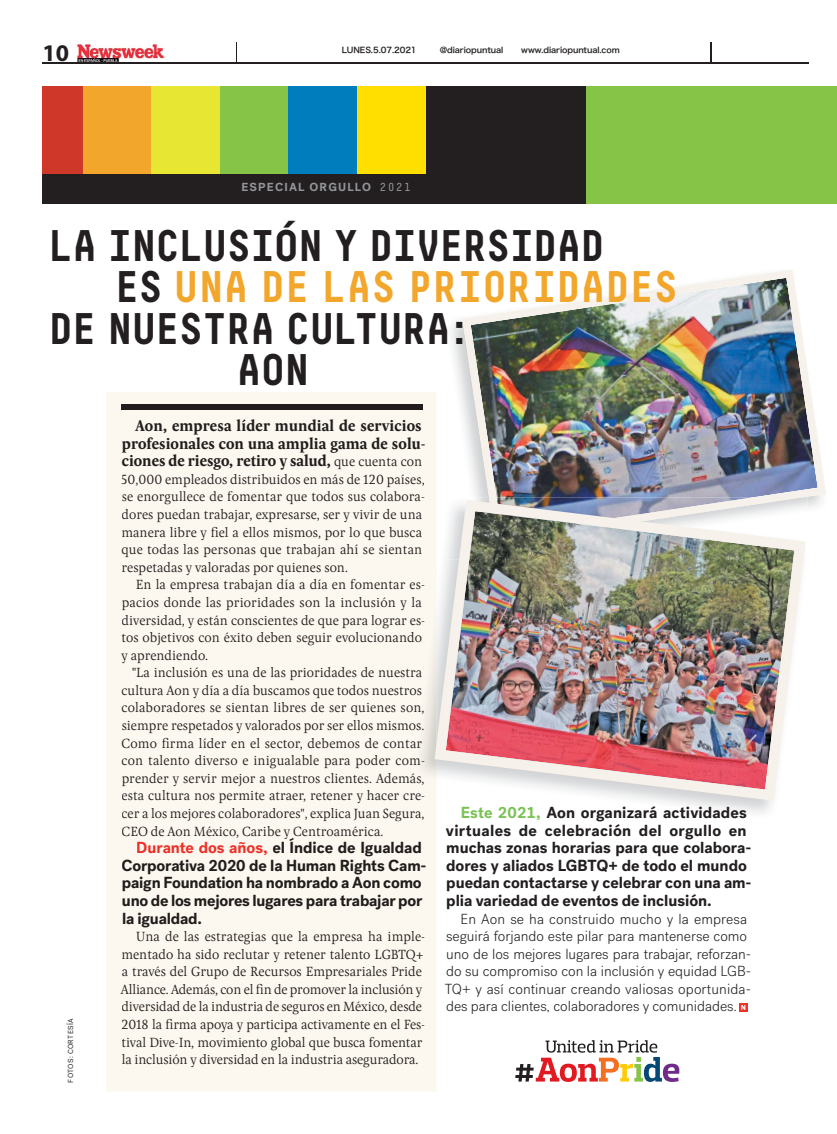
<style>
.page{position:relative;width:837px;height:1134px;background:#fff}
.page>*{position:absolute;margin:0;border:0;box-sizing:border-box;transform-origin:0 0}
.t1{font:700 44.2px "Decima Mono";letter-spacing:-.065em;color:#231f20}
.t2{font:700 44.2px "Decima Mono";letter-spacing:-.045em;color:#f2a72c}
.t3{font:700 24px "Myriad Pro";color:#231f20}
.t4{font:700 16px/17.6px "Post Grotesk";color:#231f20}
.t5{font:700 16px/17.6px "Post Grotesk";letter-spacing:-.01em;color:#211d1c}
.t6{font:700 16px/17.6px "Pona W03";letter-spacing:.005em;color:#211d1c;text-align:center}
.t7{font:300 14.5px/17.6px "Post Grotesk";color:#231f20}
.t8{font:300 13.8px/17.6px "Pona W03";color:#211d1c}
.t9{font:700 11.6px "Post Grotesk";letter-spacing:.1em;color:#939598}
.t10{font:8px "Hiragino Sans W6 90 msp RKSJ H";letter-spacing:-.01em;color:#231f20}
.t11{font:7.3px "Post Grotesk";letter-spacing:.04em;color:#231f20}
.s1{font-family:"Decima Mono";font-weight:400}
.s2{color:#231f20}
.s3{font-weight:300;font-size:13.8px}
.s4{color:#ec3229}
.s5{color:#7bc255}
</style>
<div class="page">
<img style="left:75px;top:44px;width:89px;height:18px">
<hr style="left:43px;top:63px;width:765px;height:1px;background:#231f20">
<svg style="left:236px;top:42px;width:1px;height:20px"></svg>
<svg style="left:710px;top:43px;width:2px;height:19px"></svg>
<div style="left:43px;top:86px;width:793px;height:118px;background:#231f20"></div>
<svg style="left:739px;top:1003px;width:8px;height:9px"></svg>
<svg style="left:741px;top:1005px;width:4px;height:5px"></svg>
<svg style="left:515px;top:1040px;width:164px;height:42px"></svg>
<div style="left:106px;top:392px;width:330px;height:699px;background:#fcf8f0"></div>
<div style="left:135px;top:419px;width:286px;height:16px;background:#fcf8f0"></div>
<div style="left:122px;top:437px;width:298px;height:15px;background:#fcf8f0"></div>
<div style="left:122px;top:454px;width:209px;height:16px;background:#fcf8f0"></div>
<div style="left:334px;top:458px;width:88px;height:11px;background:#fcf8f0"></div>
<div style="left:122px;top:474px;width:302px;height:13px;background:#fcf8f0"></div>
<div style="left:122px;top:526px;width:293px;height:14px;background:#fcf8f0"></div>
<div style="left:122px;top:544px;width:293px;height:13px;background:#fcf8f0"></div>
<div style="left:122px;top:562px;width:225px;height:13px;background:#fcf8f0"></div>
<div style="left:136px;top:579px;width:279px;height:13px;background:#fcf8f0"></div>
<div style="left:122px;top:597px;width:293px;height:13px;background:#fcf8f0"></div>
<div style="left:122px;top:614px;width:293px;height:14px;background:#fcf8f0"></div>
<div style="left:122px;top:632px;width:293px;height:13px;background:#fcf8f0"></div>
<div style="left:121px;top:650px;width:86px;height:13px;background:#fcf8f0"></div>
<div style="left:133px;top:667px;width:282px;height:13px;background:#fcf8f0"></div>
<div style="left:122px;top:685px;width:293px;height:13px;background:#fcf8f0"></div>
<div style="left:122px;top:702px;width:293px;height:14px;background:#fcf8f0"></div>
<div style="left:122px;top:720px;width:293px;height:13px;background:#fcf8f0"></div>
<div style="left:122px;top:737px;width:293px;height:12px;background:#fcf8f0"></div>
<div style="left:122px;top:755px;width:293px;height:13px;background:#fcf8f0"></div>
<div style="left:122px;top:773px;width:293px;height:13px;background:#fcf8f0"></div>
<div style="left:122px;top:790px;width:293px;height:14px;background:#fcf8f0"></div>
<div style="left:122px;top:859px;width:298px;height:15px;background:#fcf8f0"></div>
<div style="left:123px;top:877px;width:298px;height:15px;background:#fcf8f0"></div>
<div style="left:123px;top:894px;width:299px;height:15px;background:#fcf8f0"></div>
<div style="left:123px;top:912px;width:78px;height:15px;background:#fcf8f0"></div>
<div style="left:136px;top:931px;width:284px;height:13px;background:#fcf8f0"></div>
<div style="left:122px;top:949px;width:301px;height:13px;background:#fcf8f0"></div>
<div style="left:122px;top:966px;width:300px;height:13px;background:#fcf8f0"></div>
<div style="left:121px;top:984px;width:301px;height:13px;background:#fcf8f0"></div>
<div style="left:122px;top:1001px;width:300px;height:14px;background:#fcf8f0"></div>
<div style="left:122px;top:1019px;width:299px;height:13px;background:#fcf8f0"></div>
<div style="left:122px;top:1036px;width:300px;height:14px;background:#fcf8f0"></div>
<div style="left:122px;top:1054px;width:296px;height:13px;background:#fcf8f0"></div>
<div style="left:120px;top:404px;width:302px;height:6px;background:#211d1c"></div>
<div style="left:43px;top:86px;width:40px;height:87px;background:#cf3728"></div>
<div style="left:83px;top:86px;width:68px;height:87px;background:#f2a72c"></div>
<div style="left:151px;top:86px;width:69px;height:87px;background:#e7e633"></div>
<div style="left:220px;top:86px;width:68px;height:87px;background:#85c446"></div>
<div style="left:288px;top:86px;width:69px;height:87px;background:#007dbd"></div>
<div style="left:357px;top:86px;width:68px;height:87px;background:#ffdf00"></div>
<img style="left:462px;top:269px;width:363px;height:242px">
<div style="left:586px;top:86px;width:250px;height:118px;background:#85c446"></div>
<img style="left:415px;top:498px;width:357px;height:321px">
<img style="left:461px;top:806px;width:285px;height:13px">
<div style="left:122px;top:491px;width:302px;height:31px;background:#fcf8f0"></div>
<img style="left:415px;top:526px;width:7px;height:14px">
<svg style="left:415px;top:544px;width:7px;height:13px"></svg>
<svg style="left:415px;top:579px;width:9px;height:31px"></svg>
<img style="left:415px;top:614px;width:5px;height:14px">
<svg style="left:415px;top:632px;width:7px;height:13px"></svg>
<svg style="left:415px;top:667px;width:7px;height:31px"></svg>
<img style="left:415px;top:702px;width:9px;height:14px">
<svg style="left:415px;top:720px;width:9px;height:29px"></svg>
<svg style="left:415px;top:755px;width:9px;height:31px"></svg>
<img style="left:415px;top:790px;width:5px;height:14px">
<div style="left:122px;top:808px;width:302px;height:48px;background:#fcf8f0"></div>
<img style="left:489px;top:498px;width:311px;height:2px">
<img style="left:434px;top:500px;width:371px;height:301px">
<h2 class="t3" style="left:43px;top:38px;width:28px">10</h2>
<p class="t10" style="left:341px;top:47px;width:76px">LUNES.5.07.2021</p>
<p class="t10" style="left:439px;top:47px;width:65px">@diariopuntual</p>
<p class="t10" style="left:521px;top:47px;width:100px">www.diariopuntual.com</p>
<p class="t9" style="left:241px;top:182px;width:171px">ESPECIAL ORGULLO <span class="s1">2021</span></p>
<h1 class="t1" style="left:48px;top:230px;width:559px">LA INCLUSIÓN Y DIVERSIDAD</h1>
<h1 class="t2" style="left:114px;top:271px;width:566px"><span class="s2">ES</span> UNA DE LAS PRIORIDADES</h1>
<h1 class="t1" style="left:48px;top:313px;width:426px">DE NUESTRA CULTURA:</h1>
<h1 class="t1" style="left:236px;top:354px;width:76px">AON</h1>
<p class="t11" style="left:66px;top:1082px;width:65px;rotate:-90deg">FOTOS: CORTESÍA</p>
<p class="t6" style="left:122px;top:418px;width:305px">Aon, empresa líder mundial de servicios profesionales con una amplia gama de solu&shy;ciones de riesgo, retiro y salud, <span class="s3">que cuenta con</span></p>
<p class="t8" style="left:121px;top:472px;width:305px">50,000 empleados distribuidos en más de 120 países, se enorgullece de fomentar que todos sus colabora&shy;dores puedan trabajar, expresarse, ser y vivir de una manera libre y fiel a ellos mismos, por lo que busca que todas las personas que trabajan ahí se sientan respetadas y valoradas por quienes son.</p>
<p class="t8" style="left:121px;top:577px;width:305px;text-indent:14px">En la empresa trabajan día a día en fomentar es&shy;pacios donde las prioridades son la inclusión y la diversidad, y están conscientes de que para lograr es&shy;tos objetivos con éxito deben seguir evolucionando y aprendiendo.</p>
<p class="t8" style="left:121px;top:665px;width:305px;text-indent:11px">"La inclusión es una de las prioridades de nuestra cultura Aon y día a día buscamos que todos nuestros colaboradores se sientan libres de ser quienes son, siempre respetados y valorados por ser ellos mismos.<br>Como firma líder en el sector, debemos de contar con talento diverso e inigualable para poder com&shy;prender y servir mejor a nuestros clientes. Además, esta cultura nos permite atraer, retener y hacer cre&shy;cer a los mejores colaboradores", explica Juan Segura, CEO de Aon México, Caribe Centroamérica.</p>
<p class="t5" style="left:136px;top:840px;width:287px"><span class="s4">Durante dos años,</span> el Índice de Igualdad</p>
<p class="t8" style="left:284px;top:823px;width:8px">y</p>
<p class="t5" style="left:121px;top:858px;width:306px">Corporativa 2020 de la Human Rights Cam&shy;paign Foundation ha nombrado a Aon como uno de los mejores lugares para trabajar por la igualdad.</p>
<p class="t8" style="left:121px;top:929px;width:305px;text-indent:15px">Una de las estrategias que la empresa ha imple&shy;mentado ha sido reclutar y retener talento LGBTQ+ a través del Grupo de Recursos Empresariales Pride Alliance. Además, con el fin de promover la inclusión y diversidad de la industria de seguros en México, desde 2018 la firma apoya y participa activamente en el Fes&shy;tival Dive-In, movimiento global que busca fomentar la inclusión y diversidad en la industria aseguradora.</p>
<p class="t4" style="left:460px;top:805px;width:287px"><span class="s5">Este 2021,</span> Aon organizará actividades</p>
<p class="t4" style="left:446px;top:823px;width:307px">virtuales de celebración del orgullo en muchas zonas horarias para que colabora&shy;dores y aliados LGBTQ+ de todo el mundo puedan contactarse y celebrar con una am&shy;plia variedad de eventos de inclusión.</p>
<p class="t7" style="left:444px;top:911px;width:308px;text-indent:16px">En Aon se ha construido mucho y la empresa seguirá forjando este pilar para mantenerse como uno de los mejores lugares para trabajar, reforzan&shy;do su compromiso con la inclusión y equidad LGB-TQ+ y así continuar creando valiosas oportunida&shy;des para clientes, colaboradores y comunidades.</p>
</div>
